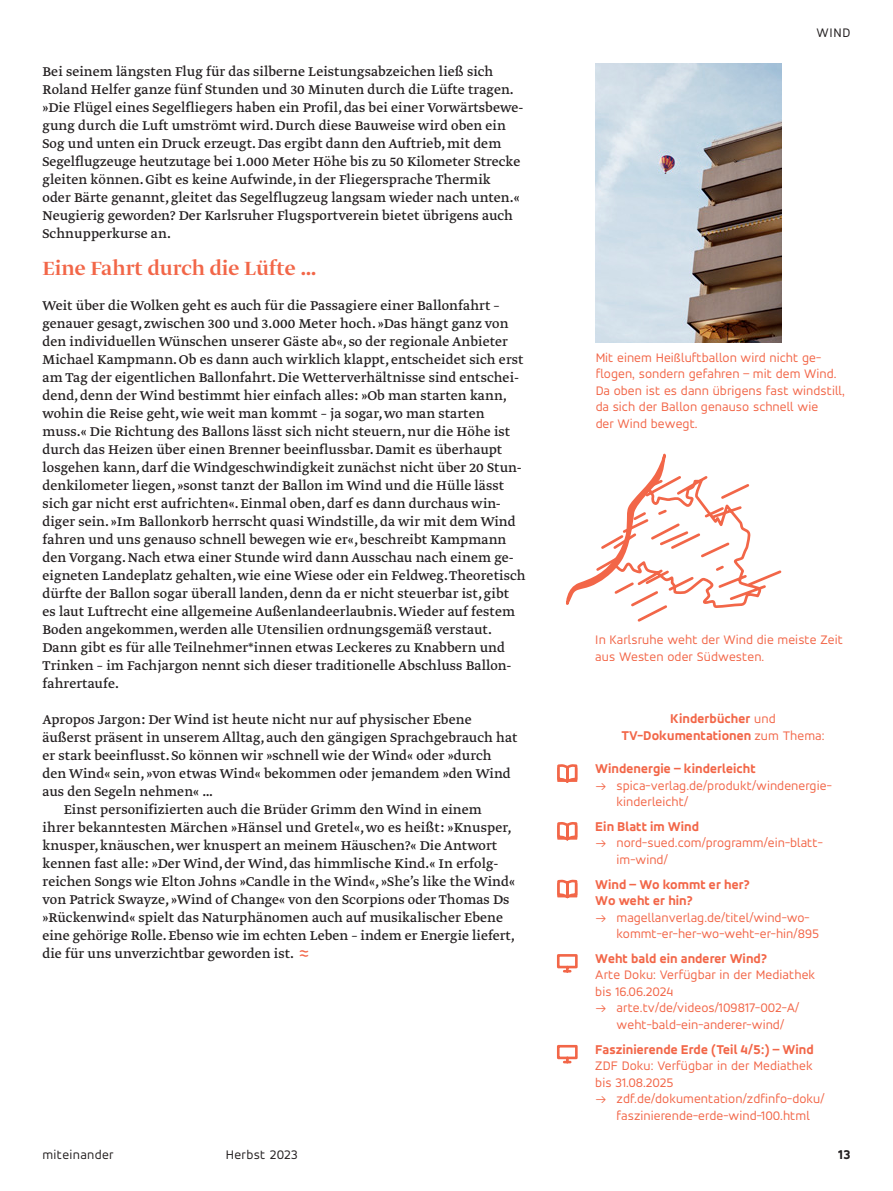
<style>
.page{position:relative;width:893px;height:1191px;background:#fff}
.page>*{position:absolute;margin:0;border:0;box-sizing:border-box;transform-origin:0 0}
.t1{font:500 22.5px "Greta Display Std";letter-spacing:.005em;color:#f26648}
.t2{font:15px/18px "Greta Text Pro";letter-spacing:.005em;color:#231f20}
.t3{font:13.5px/16.5px "Accord Alternate";letter-spacing:.005em;color:#f26648}
.t4{font:700 expanded 13.5px/16.5px "Accord Alternate";letter-spacing:.005em;color:#f26648;text-align:center}
.t5{font:13.5px "Accord Alternate";letter-spacing:.025em;color:#231f20}
.t6{font:700 expanded 13.5px "Accord Alternate";color:#231f20}
.s1{font-size:22.5px;color:#f26648}
.s2{font-weight:400;font-stretch:normal}
.s3{font-family:"Replica";font-weight:300}
</style>
<div class="page">
<svg style="left:557px;top:822px;width:21px;height:19px"></svg>
<svg style="left:557px;top:879px;width:21px;height:20px"></svg>
<svg style="left:557px;top:954px;width:21px;height:19px"></svg>
<svg style="left:557px;top:1044px;width:21px;height:20px"></svg>
<svg style="left:557px;top:764px;width:21px;height:19px"></svg>
<img style="left:595px;top:64px;width:186px;height:279px">
<svg style="left:566px;top:455px;width:216px;height:167px"></svg>
<p class="t2" style="left:43px;top:62px;width:482px">Bei seinem längsten Flug für das silberne Leistungsabzeichen ließ sich Roland Helfer ganze fünf Stunden und 30 Minuten durch die Lüfte tragen. »Die Flügel eines Segelfliegers haben ein Profil, das bei einer Vorwärtsbewe&shy;gung durch die Luft umströmt wird. Durch diese Bauweise wird oben ein Sog und unten ein Druck erzeugt. Das ergibt dann den Auftrieb, mit dem Segelflugzeuge heutzutage bei 1.000 Meter Höhe bis zu 50 Kilometer Strecke gleiten können. Gibt es keine Aufwinde, in der Fliegersprache Thermik<br>oder Bärte genannt, gleitet das Segelflugzeug langsam wieder nach unten.« Neugierig geworden? Der Karlsruher Flugsportverein bietet übrigens auch Schnupperkurse an.</p>
<h1 class="t1" style="left:43px;top:255px;width:276px">Eine Fahrt durch die Lüfte …</h1>
<p class="t2" style="left:43px;top:296px;width:484px">Weit über die Wolken geht es auch für die Passagiere einer Ballonfahrt – genauer gesagt, zwischen 300 und 3.000 Meter hoch. »Das hängt ganz von den individuellen Wünschen unserer Gäste ab«, so der regionale Anbieter Michael Kampmann. Ob es dann auch wirklich klappt, entscheidet sich erst am Tag der eigentlichen Ballonfahrt. Die Wetterverhältnisse sind entschei&shy;dend, denn der Wind bestimmt hier einfach alles: »Ob man starten kann, wohin die Reise geht, wie weit man kommt – ja sogar, wo man starten muss.« Die Richtung des Ballons lässt sich nicht steuern, nur die Höhe ist durch das Heizen über einen Brenner beeinflussbar. Damit es überhaupt losgehen kann, darf die Windgeschwindigkeit zunächst nicht über 20 Stun-- denkilometer liegen, »sonst tanzt der Ballon im Wind und die Hülle lässt sich gar nicht erst aufrichten«. Einmal oben, darf es dann durchaus win&shy;diger sein. »Im Ballonkorb herrscht quasi Windstille, da wir mit dem Wind fahren und uns genauso schnell bewegen wie er«, beschreibt Kampmann den Vorgang. Nach etwa einer Stunde wird dann Ausschau nach einem ge&shy;eigneten Landeplatz gehalten, wie eine Wiese oder ein Feldweg. Theoretisch dürfte der Ballon sogar überall landen, denn da er nicht steuerbar ist, gibt es laut Luftrecht eine allgemeine Außenlandeerlaubnis. Wieder auf festem Boden angekommen, werden alle Utensilien ordnungsgemäß verstaut.<br>Dann gibt es für alle Teilnehmer*innen etwas Leckeres zu Knabbern und Trinken – im Fachjargon nennt sich dieser traditionelle Abschluss Ballon&shy;fahrertaufe.</p>
<p class="t2" style="left:43px;top:710px;width:431px">Apropos Jargon: Der Wind ist heute nicht nur auf physischer Ebene</p>
<p class="t2" style="left:43px;top:728px;width:476px">äußerst präsent in unserem Alltag, auch den gängigen Sprachgebrauch hat</p>
<p class="t2" style="left:43px;top:746px;width:451px">er stark beeinflusst. So können wir »schnell wie der Wind« oder »durch</p>
<p class="t2" style="left:43px;top:764px;width:470px">den Wind« sein, »von etwas Wind« bekommen oder jemandem »den Wind</p>
<p class="t2" style="left:43px;top:782px;width:172px">aus den Segeln nehmen« …</p>
<p class="t2" style="left:64px;top:800px;width:420px">Einst personifizierten auch die Brüder Grimm den Wind in einem</p>
<p class="t2" style="left:43px;top:818px;width:471px">ihrer bekanntesten Märchen »Hänsel und Gretel«, wo es heißt: »Knusper,</p>
<p class="t2" style="left:43px;top:836px;width:456px">knusper, knäuschen, wer knuspert an meinem Häuschen?« Die Antwort</p>
<p class="t2" style="left:43px;top:854px;width:458px">kennen fast alle: »Der Wind, der Wind, das himmlische Kind.« In erfolg-</p>
<p class="t2" style="left:43px;top:872px;width:474px">reichen Songs wie Elton Johns »Candle in the Wind«, »She’s like the Wind«</p>
<p class="t2" style="left:43px;top:890px;width:468px">von Patrick Swayze, »Wind of Change« von den Scorpions oder Thomas Ds</p>
<p class="t2" style="left:43px;top:908px;width:462px">»Rückenwind« spielt das Naturphänomen auch auf musikalischer Ebene</p>
<p class="t2" style="left:43px;top:926px;width:474px">eine gehörige Rolle. Ebenso wie im echten Leben – indem er Energie liefert,</p>
<p class="t2" style="left:43px;top:944px;width:268px">die für uns unverzichtbar geworden ist. <span class="s1">≈</span></p>
<p class="t5" style="left:43px;top:1147px;width:73px">miteinander</p>
<p class="t5" style="left:226px;top:1147px;width:73px">Herbst 2023</p>
<p class="t5" style="left:816px;top:25px;width:35px">WIND</p>
<p class="t3" style="left:595px;top:349px;width:251px">Mit einem Heißluftballon wird nicht ge&shy;flogen, sondern gefahren – mit dem Wind.<br>Da oben ist es dann übrigens fast windstill, da sich der Ballon genauso schnell wie<br>der Wind bewegt.</p>
<p class="t3" style="left:595px;top:631px;width:249px">In Karlsruhe weht der Wind die meiste Zeit aus Westen oder Südwesten.</p>
<p class="t4" style="left:621px;top:710px;width:205px">Kinderbücher <span class="s2">und<br></span>TV-Dokumentationen <span class="s2">zum Thema:</span></p>
<p class="t4" style="left:595px;top:760px;width:162px">Windenergie – kinderleicht</p>
<p class="t3" style="left:617px;top:776px;width:217px;text-indent:-21px"><span class="s3">→</span> spica-verlag.de/produkt/windenergie&shy;kinderleicht/</p>
<p class="t4" style="left:595px;top:818px;width:105px">Ein Blatt im Wind</p>
<p class="t3" style="left:617px;top:834px;width:208px;text-indent:-21px"><span class="s3">→</span> nord-sued.com/programm/ein-blatt&shy;im-wind/</p>
<p class="t4" style="left:595px;top:875px;width:156px;text-align:left">Wind – Wo kommt er her?<br>Wo weht er hin?</p>
<p class="t3" style="left:617px;top:908px;width:204px;text-indent:-21px"><span class="s3">→</span> magellanverlag.de/titel/wind-wo&shy;kommt-er-her-wo-weht-er-hin/895</p>
<p class="t4" style="left:595px;top:950px;width:173px">Weht bald ein anderer Wind?</p>
<p class="t3" style="left:595px;top:966px;width:221px">Arte Doku: Verfügbar in der Mediathek bis 16.06.2024</p>
<p class="t3" style="left:595px;top:999px;width:205px;text-align:center"><span class="s3">→</span> arte.tv/de/videos/109817-002-A/ weht-bald-ein-anderer-wind/</p>
<p class="t4" style="left:595px;top:1040px;width:220px">Faszinierende Erde (Teil 4/5:) – Wind</p>
<p class="t3" style="left:595px;top:1057px;width:219px">ZDF Doku: Verfügbar in der Mediathek bis 31.08.2025</p>
<p class="t3" style="left:595px;top:1090px;width:231px;text-align:center"><span class="s3">→</span> zdf.de/dokumentation/zdfinfo-doku/ faszinierende-erde-wind-100.html</p>
<p class="t6" style="left:838px;top:1146px;width:14px">13</p>
</div>
